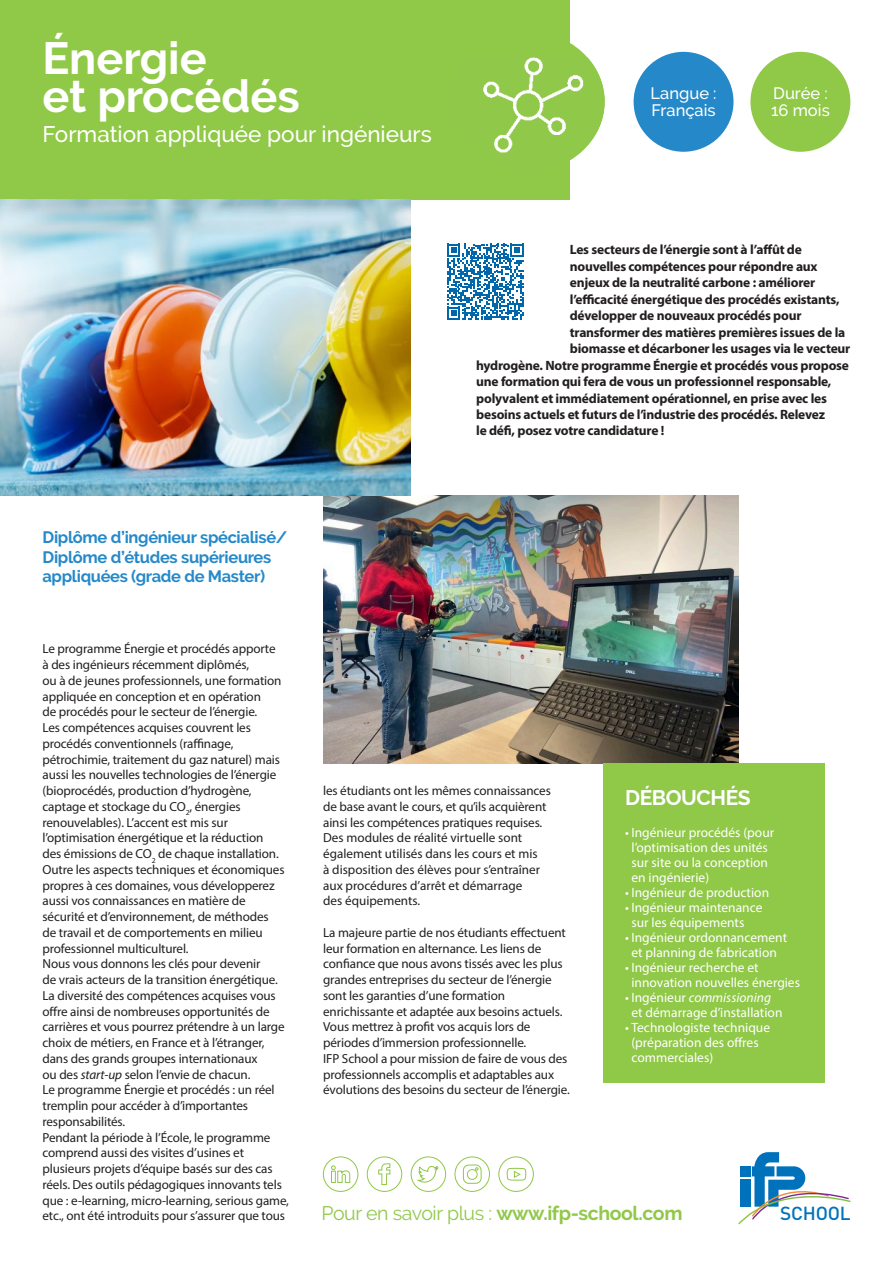
<style>
.page{position:relative;width:893px;height:1263px;background:#fff}
.page>*{position:absolute;margin:0;border:0;box-sizing:border-box;transform-origin:0 0}
.t1{font:700 45px/37.5px "Raleway";color:#fff}
.t2{font:500 22.5px "Raleway";color:#fff}
.t3{font:700 21px "Raleway";letter-spacing:-.02em;color:#fff}
.t4{font:700 19.5px "Raleway";letter-spacing:-.02em;color:#90c848}
.t5{font:500 18.6px "DIN";letter-spacing:-.01em;color:#0072bc}
.t6{font:700 16.5px/19.5px "Raleway";letter-spacing:-.02em;color:#2589c9}
.t7{font:500 16.5px/16.5px "Raleway";color:#fff}
.t8{font:700 13.5px "Myriad Pro";letter-spacing:-.015em;color:#231f20}
.t9{font:13.5px/15px "Myriad Pro";color:#fff}
.t10{font:13.2px/15.8px "Myriad Pro";letter-spacing:-.01em;color:#231f20}
.s1{font-style:italic}
.s2{font-weight:400}
</style>
<div class="page">
<div style="left:0;top:0;width:570px;height:200px;background:#90c848"></div>
<div style="left:634px;top:52px;width:99px;height:100px;background:#2589c9;border-radius:50%"></div>
<div style="left:750px;top:52px;width:100px;height:100px;background:#90c848;border-radius:50%"></div>
<div style="left:446px;top:31px;width:159px;height:142px;background:#90c848;border-radius:50%"></div>
<img style="left:483px;top:57px;width:122px;height:104px">
<svg style="left:738px;top:1152px;width:113px;height:72px"></svg>
<img style="left:323px;top:496px;width:416px;height:268px">
<img style="left:0;top:200px;width:410px;height:296px">
<div style="left:604px;top:764px;width:221px;height:319px;background:#90c848"></div>
<svg style="left:447px;top:244px;width:77px;height:76px"></svg>
<div style="left:411px;top:1157px;width:35px;height:34px;border:1px solid #90c848;border-radius:50%"></div>
<svg style="left:417px;top:1166px;width:22px;height:17px"></svg>
<div style="left:323px;top:1157px;width:35px;height:34px;border:1px solid #90c848;border-radius:50%"></div>
<svg style="left:331px;top:1165px;width:19px;height:18px"></svg>
<div style="left:499px;top:1157px;width:35px;height:34px;border:1px solid #90c848;border-radius:50%"></div>
<svg style="left:507px;top:1168px;width:19px;height:12px"></svg>
<div style="left:367px;top:1157px;width:35px;height:34px;border:1px solid #90c848;border-radius:50%"></div>
<svg style="left:378px;top:1163px;width:12px;height:22px"></svg>
<div style="left:455px;top:1157px;width:35px;height:34px;border:1px solid #90c848;border-radius:50%"></div>
<div style="left:463px;top:1165px;width:18px;height:18px;border:1px solid #90c848;border-radius:5px"></div>
<div style="left:467px;top:1169px;width:10px;height:10px;border:1px solid #90c848;border-radius:50%"></div>
<h1 class="t1" style="left:43px;top:40px;width:259px">Énergie<br>et procédés</h1>
<h2 class="t2" style="left:43px;top:121px;width:391px">Formation appliquée pour ingénieurs</h2>
<p class="t6" style="left:43px;top:528px;width:246px">Diplôme d’ingénieur spécialisé/<br>Diplôme d’études supérieures appliquées (grade de Master)</p>
<p class="t7" style="left:651px;top:85px;width:67px">Langue :<br>Français</p>
<p class="t7" style="left:771px;top:85px;width:60px">Durée :<br>16 mois</p>
<p class="t8" style="left:570px;top:241px;width:234px">Les secteurs de l’énergie sont à l’affût de</p>
<p class="t8" style="left:570px;top:257px;width:249px">nouvelles compétences pour répondre aux</p>
<p class="t8" style="left:570px;top:274px;width:247px">enjeux de la neutralité carbone : améliorer</p>
<p class="t8" style="left:570px;top:290px;width:271px">l’efficacité énergétique des procédés existants,</p>
<p class="t8" style="left:570px;top:307px;width:233px">développer de nouveaux procédés pour</p>
<p class="t8" style="left:570px;top:323px;width:277px">transformer des matières premières issues de la</p>
<p class="t8" style="left:570px;top:340px;width:282px">biomasse et décarboner les usages via le vecteur</p>
<p class="t8" style="left:476px;top:356px;width:374px">hydrogène. Notre programme Énergie et procédés vous propose</p>
<p class="t8" style="left:476px;top:373px;width:357px">une formation qui fera de vous un professionnel responsable,</p>
<p class="t8" style="left:476px;top:389px;width:352px">polyvalent et immédiatement opérationnel, en prise avec les</p>
<p class="t8" style="left:476px;top:406px;width:350px">besoins actuels et futurs de l’industrie des procédés. Relevez</p>
<p class="t8" style="left:476px;top:422px;width:190px">le défi, posez votre candidature !</p>
<p class="t10" style="left:43px;top:641px;width:248px">Le programme Énergie et procédés apporte<br>à des ingénieurs récemment diplômés,<br>ou à de jeunes professionnels, une formation appliquée en conception et en opération<br>de procédés pour le secteur de l’énergie.<br>Les compétences acquises couvrent les procédés conventionnels (raffinage, pétrochimie, traitement du gaz naturel) mais aussi les nouvelles technologies de l’énergie (bioprocédés, production d’hydrogène, captage et stockage du CO<sub>2</sub>, énergies renouvelables). L’accent est mis sur l’optimisation énergétique et la réduction<br>des émissions de CO<sub>2</sub> de chaque installation.<br>Outre les aspects techniques et économiques propres à ces domaines, vous développerez aussi vos connaissances en matière de sécurité et d’environnement, de méthodes<br>de travail et de comportements en milieu professionnel multiculturel.<br>Nous vous donnons les clés pour devenir<br>de vrais acteurs de la transition énergétique.<br>La diversité des compétences acquises vous offre ainsi de nombreuses opportunités de carrières et vous pourrez prétendre à un large choix de métiers, en France et à l’étranger, dans des grands groupes internationaux<br>ou des <span class="s1">start-up</span> selon l’envie de chacun.<br>Le programme Énergie et procédés : un réel tremplin pour accéder à d’importantes responsabilités.<br>Pendant la période à l’École, le programme comprend aussi des visites d’usines et plusieurs projets d’équipe basés sur des cas réels. Des outils pédagogiques innovants tels que : e-learning, micro-learning, serious game, etc., ont été introduits pour s’assurer que tous</p>
<p class="t10" style="left:323px;top:783px;width:229px">les étudiants ont les mêmes connaissances de base avant le cours, et qu’ils acquièrent ainsi les compétences pratiques requises.<br>Des modules de réalité virtuelle sont également utilisés dans les cours et mis<br>à disposition des élèves pour s’entraîner aux procédures d’arrêt et démarrage<br>des équipements.</p>
<p class="t10" style="left:323px;top:924px;width:248px">La majeure partie de nos étudiants effectuent leur formation en alternance. Les liens de confiance que nous avons tissés avec les plus grandes entreprises du secteur de l’énergie sont les garanties d’une formation enrichissante et adaptée aux besoins actuels.<br>Vous mettrez à profit vos acquis lors de périodes d’immersion professionnelle.<br>IFP School a pour mission de faire de vous des professionnels accomplis et adaptables aux évolutions des besoins du secteur de l’énergie.</p>
<h3 class="t3" style="left:625px;top:785px;width:127px">DÉBOUCHÉS</h3>
<p class="t9" style="left:631px;top:824px;width:144px;text-indent:-6px">• Ingénieur procédés (pour l’optimisation des unités sur site ou la conception en ingénierie)</p>
<p class="t9" style="left:625px;top:884px;width:146px">• Ingénieur de production</p>
<p class="t9" style="left:631px;top:899px;width:133px;text-indent:-6px">• Ingénieur maintenance sur les équipements</p>
<p class="t9" style="left:625px;top:929px;width:164px;text-align:center">• Ingénieur ordonnancement et planning de fabrication</p>
<p class="t9" style="left:631px;top:959px;width:170px;text-indent:-6px">• Ingénieur recherche et innovation nouvelles énergies</p>
<p class="t9" style="left:631px;top:989px;width:153px;text-indent:-6px">• Ingénieur <span class="s1">commissioning </span>et démarrage d’installation</p>
<p class="t9" style="left:631px;top:1019px;width:140px;text-indent:-6px">• Technologiste technique (préparation des offres commerciales)</p>
<h3 class="t4" style="left:321px;top:1202px;width:362px"><span class="s2">Pour en savoir plus :</span> www.ifp-school.com</h3>
<h3 class="t5" style="left:780px;top:1202px;width:72px">SCHOOL</h3>
</div>
